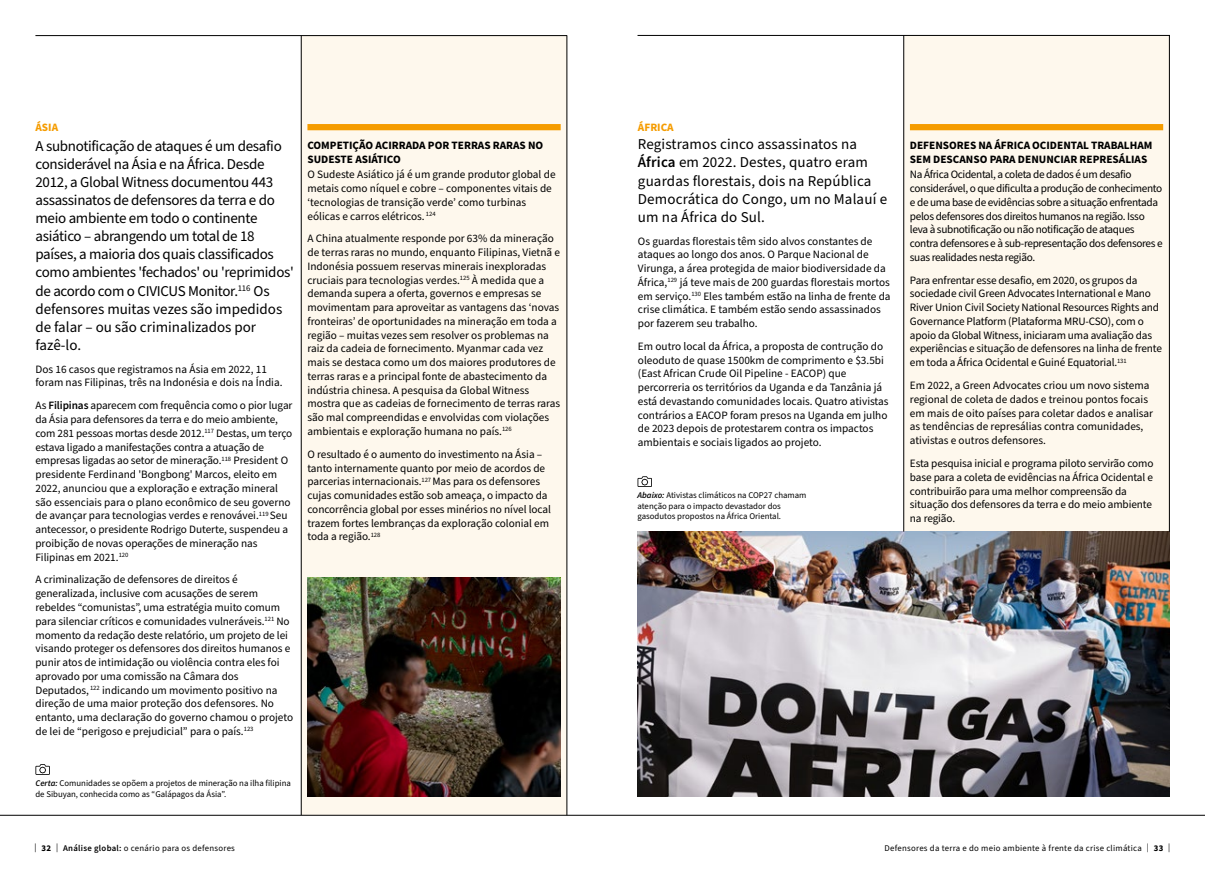
<style>
.page{position:relative;width:1205px;height:886px;background:#fff}
.page>*{position:absolute;margin:0;border:0;box-sizing:border-box;transform-origin:0 0}
.t1{font:15px/18px "Source Sans Pro";letter-spacing:-.02em;color:#000}
.t2{font:15px/18px "Source Sans Pro";letter-spacing:.01em;color:#000}
.t3{font:11.25px/13.8px "Source Sans Pro";letter-spacing:-.005em;color:#000}
.t4{font:11.25px/13.8px "Source Sans Pro";letter-spacing:-.03em;color:#000}
.t5{font:700 11.25px/13.8px "Source Sans Pro";color:#000}
.t6{font:700 11.25px "Source Sans Pro";color:#f59c00}
.t7{font:8.75px/10.6px "Source Sans Pro";color:#000}
.t8{font:8.75px "Source Sans Pro";letter-spacing:.03em;color:#000}
.s1{font-weight:600}
.s2{font-weight:600;font-style:italic}
.s3{font-weight:700}
</style>
<div class="page">
<div style="left:301px;top:35px;width:266px;height:780px;background:#fef8ed"></div>
<img style="left:307px;top:578px;width:254px;height:218px">
<div style="left:307px;top:124px;width:254px;height:6px;background:#f59c00"></div>
<div style="left:904px;top:35px;width:265px;height:505px;background:#fef8ed"></div>
<div style="left:910px;top:124px;width:253px;height:6px;background:#f59c00"></div>
<svg style="left:35px;top:764px;width:15px;height:11px"></svg>
<svg style="left:637px;top:476px;width:15px;height:11px"></svg>
<img style="left:638px;top:532px;width:531px;height:264px">
<hr style="left:35px;top:35px;width:532px;height:1px;background:#000">
<hr style="left:301px;top:36px;width:1px;height:779px;background:#000">
<hr style="left:567px;top:35px;width:1px;height:780px;background:#000">
<hr style="left:0;top:815px;width:1205px;height:1px;background:#000">
<hr style="left:903px;top:35px;width:1px;height:497px;background:#000">
<hr style="left:1169px;top:35px;width:1px;height:497px;background:#000">
<hr style="left:637px;top:35px;width:533px;height:1px;background:#000">
<p class="t6" style="left:35px;top:120px;width:24px">ÁSIA</p>
<p class="t1" style="left:35px;top:138px;width:260px">A subnotificação de ataques é um desafio considerável na Ásia e na África. Desde 2012, a Global Witness documentou 443 assassinatos de defensores da terra e do meio ambiente em todo o continente asiático – abrangendo um total de 18 países, a maioria dos quais classificados como ambientes 'fechados' ou 'reprimidos' de acordo com o CIVICUS Monitor.<sup>116</sup> Os defensores muitas vezes são impedidos de falar – ou são criminalizados por fazê-lo.</p>
<p class="t3" style="left:35px;top:362px;width:249px">Dos 16 casos que registramos na Ásia em 2022, 11 foram nas Filipinas, três na Indonésia e dois na Índia.</p>
<p class="t3" style="left:35px;top:399px;width:258px">As <span class="s1">Filipinas</span> aparecem com frequência como o pior lugar da Ásia para defensores da terra e do meio ambiente, com 281 pessoas mortas desde 2012.<sup>117</sup> Destas, um terço estava ligado a manifestações contra a atuação de empresas ligadas ao setor de mineração.<sup>118</sup> President O presidente Ferdinand 'Bongbong' Marcos, eleito em 2022, anunciou que a exploração e extração mineral são essenciais para o plano econômico de seu governo de avançar para tecnologias verdes e renovávei.<sup>119</sup> Seu antecessor, o presidente Rodrigo Duterte, suspendeu a proibição de novas operações de mineração nas Filipinas em 2021.<sup>120</sup></p>
<p class="t3" style="left:35px;top:573px;width:259px">A criminalização de defensores de direitos é generalizada, inclusive com acusações de serem rebeldes “comunistas”, uma estratégia muito comum para silenciar críticos e comunidades vulneráveis.<sup>121</sup> No momento da redação deste relatório, um projeto de lei visando proteger os defensores dos direitos humanos e punir atos de intimidação ou violência contra eles foi aprovado por uma comissão na Câmara dos Deputados, <sup>122</sup> indicando um movimento positivo na direção de uma maior proteção dos defensores. No entanto, uma declaração do governo chamou o projeto de lei de “perigoso e prejudicial” para o país.<sup>123</sup></p>
<p class="t5" style="left:307px;top:139px;width:237px">COMPETIÇÃO ACIRRADA POR TERRAS RARAS NO<br>SUDESTE ASIÁTICO</p>
<p class="t3" style="left:307px;top:168px;width:250px">O Sudeste Asiático já é um grande produtor global de metais como níquel e cobre – componentes vitais de ‘tecnologias de transição verde’ como turbinas eólicas e carros elétricos. <sup>124</sup></p>
<p class="t3" style="left:307px;top:232px;width:254px">A China atualmente responde por 63% da mineração de terras raras no mundo, enquanto Filipinas, Vietnã e Indonésia possuem reservas minerais inexploradas cruciais para tecnologias verdes.<sup>125</sup> À medida que a demanda supera a oferta, governos e empresas se movimentam para aproveitar as vantagens das ‘novas fronteiras’ de oportunidades na mineração em toda a região – muitas vezes sem resolver os problemas na raiz da cadeia de fornecimento. Myanmar cada vez mais se destaca como um dos maiores produtores de terras raras e a principal fonte de abastecimento da indústria chinesa. A pesquisa da Global Witness mostra que as cadeias de fornecimento de terras raras são mal compreendidas e envolvidas com violações ambientais e exploração humana no país.<sup>126</sup></p>
<p class="t3" style="left:307px;top:448px;width:245px">O resultado é o aumento do investimento na Ásia – tanto internamente quanto por meio de acordos de parcerias internacionais.<sup>127</sup> Mas para os defensores cujas comunidades estão sob ameaça, o impacto da concorrência global por esses minérios no nível local trazem fortes lembranças da exploração colonial em toda a região.<sup>128</sup></p>
<p class="t7" style="left:35px;top:778px;width:257px"><span class="s2">Certa:</span> Comunidades se opõem a projetos de mineração na ilha filipina de Sibuyan, conhecida como as “Galápagos da Ásia”.</p>
<p class="t8" style="left:35px;top:842px;width:202px">| <span class="s3">32</span> | <span class="s1">Análise global:</span> o cenário para os defensores</p>
<p class="t6" style="left:638px;top:120px;width:37px">ÁFRICA</p>
<h1 class="t2" style="left:638px;top:136px;width:251px">Registramos cinco assassinatos na<br><span class="s1">África</span> em 2022. Destes, quatro eram guardas florestais, dois na República<br>Democrática do Congo, um no Malauí e um na África do Sul.</h1>
<p class="t3" style="left:638px;top:234px;width:254px">Os guardas florestais têm sido alvos constantes de ataques ao longo dos anos. O Parque Nacional de Virunga, a área protegida de maior biodiversidade da África,<sup>129</sup> já teve mais de 200 guardas florestais mortos em serviço.<sup>130</sup> Eles também estão na linha de frente da crise climática. E também estão sendo assassinados por fazerem seu trabalho.</p>
<p class="t3" style="left:638px;top:340px;width:252px">Em outro local da África, a proposta de contrução do oleoduto de quase 1500km de comprimento e $3.5bi (East African Crude Oil Pipeline - EACOP) que percorreria os territórios da Uganda e da Tanzânia já está devastando comunidades locais. Quatro ativistas contrários a EACOP foram presos na Uganda em julho de 2023 depois de protestarem contra os impactos ambientais e sociais ligados ao projeto.</p>
<p class="t7" style="left:637px;top:490px;width:170px"><span class="s2">Abaixo:</span> Ativistas climáticos na COP27 chamam atenção para o impacto devastador dos gasodutos propostos na África Oriental.</p>
<p class="t5" style="left:910px;top:139px;width:244px">DEFENSORES NA ÁFRICA OCIDENTAL TRABALHAM<br>SEM DESCANSO PARA DENUNCIAR REPRESÁLIAS</p>
<p class="t4" style="left:910px;top:168px;width:254px">Na África Ocidental, a coleta de dados é um desafio considerável, o que dificulta a produção de conhecimento e de uma base de evidências sobre a situação enfrentada pelos defensores dos direitos humanos na região. Isso leva à subnotificação ou não notificação de ataques contra defensores e à sub-representação dos defensores e suas realidades nesta região.</p>
<p class="t3" style="left:910px;top:273px;width:254px">Para enfrentar esse desafio, em 2020, os grupos da sociedade civil Green Advocates International e Mano River Union Civil Society National Resources Rights and Governance Platform (Plataforma MRU-CSO), com o apoio da Global Witness, iniciaram uma avaliação das experiências e situação de defensores na linha de frente em toda a África Ocidental e Guiné Equatorial.<sup>131</sup></p>
<p class="t3" style="left:910px;top:379px;width:245px">Em 2022, a Green Advocates criou um novo sistema regional de coleta de dados e treinou pontos focais em mais de oito países para coletar dados e analisar as tendências de represálias contra comunidades, ativistas e outros defensores.</p>
<p class="t3" style="left:910px;top:457px;width:245px">Esta pesquisa inicial e programa piloto servirão como base para a coleta de evidências na África Ocidental e contribuirão para uma melhor compreensão da situação dos defensores da terra e do meio ambiente na região.</p>
<p class="t8" style="left:884px;top:842px;width:287px">Defensores da terra e do meio ambiente à frente da crise climática | <span class="s3">33</span> |</p>
</div>
